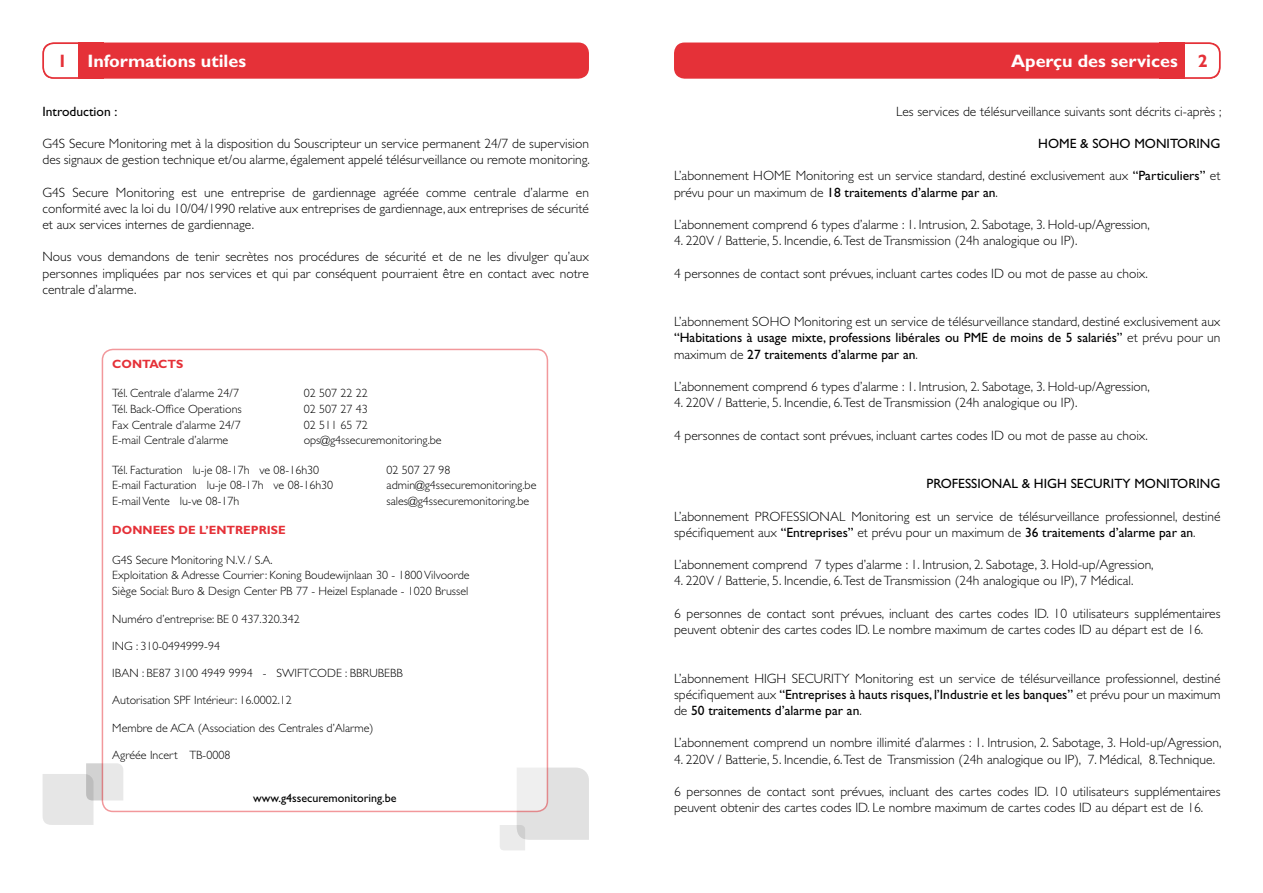
<style>
.page{position:relative;width:1263px;height:893px;background:#fff}
.page>*{position:absolute;margin:0;border:0;box-sizing:border-box;transform-origin:0 0}
.t1{font:700 18px "Gill Sans Std";color:#fff}
.t2{font:300 13.5px/16.2px "Gill Sans Std";color:#000}
.t3{font:13.5px "Gill Sans Std";color:#000}
.t4{font:300 12px/15.9px "Gill Sans Std";color:#000}
.t5{font:700 12px "Gill Sans Std";color:#e53138}
.t6{font:12px "Gill Sans Std";color:#000}
.s1{color:#e53138}
.s2{font-weight:400}
</style>
<div class="page">
<div style="left:43px;top:43px;width:546px;height:36px;background:#e53138;border-radius:11px"></div>
<div style="left:674px;top:43px;width:546px;height:36px;background:#e53138;border-radius:11px"></div>
<div style="left:43px;top:43px;width:49px;height:35px;background:#fff;border-radius:11px"></div>
<div style="left:43px;top:43px;width:50px;height:36px;border:2px solid #e53138;border-radius:11px"></div>
<div style="left:1171px;top:43px;width:49px;height:35px;background:#fff;border-radius:11px"></div>
<div style="left:1170px;top:43px;width:50px;height:36px;border:2px solid #e53138;border-radius:11px"></div>
<div style="left:79px;top:43px;width:25px;height:36px;background:#e53138"></div>
<div style="left:1159px;top:43px;width:25px;height:36px;background:#e53138"></div>
<svg style="left:500px;top:767px;width:89px;height:83px"></svg>
<svg style="left:43px;top:763px;width:80px;height:62px"></svg>
<div style="left:102px;top:349px;width:445px;height:462px;background:#fff;border-radius:11px"></div>
<div style="left:102px;top:349px;width:446px;height:463px;border:2px solid #e53138;border-radius:11px"></div>
<h1 class="t1" style="left:58px;top:50px;width:190px"><span class="s1">1</span> Informations utiles</h1>
<h1 class="t1" style="left:1011px;top:50px;width:198px">Aperçu des services <span class="s1">2</span></h1>
<p class="t3" style="left:43px;top:103px;width:76px">Introduction :</p>
<p class="t2" style="left:43px;top:135px;width:549px">G4S Secure Monitoring met à la disposition du Souscripteur un service permanent 24/7 de supervision des signaux de gestion technique et/ou alarme, également appelé télésurveillance ou remote monitoring.</p>
<p class="t2" style="left:43px;top:184px;width:548px;text-align:justify">G4S Secure Monitoring est une entreprise de gardiennage agréée comme centrale d’alarme en conformité avec la loi du 10/04/1990 relative aux entreprises de gardiennage, aux entreprises de sécurité et aux services internes de gardiennage.</p>
<p class="t2" style="left:43px;top:249px;width:548px;text-align:justify">Nous vous demandons de tenir secrètes nos procédures de sécurité et de ne les divulger qu’aux personnes impliquées par nos services et qui par conséquent pourraient être en contact avec notre centrale d’alarme.</p>
<p class="t5" style="left:112px;top:357px;width:73px">CONTACTS</p>
<p class="t4" style="left:112px;top:385px;width:128px">Tél. Centrale d’alarme 24/7</p>
<p class="t4" style="left:304px;top:385px;width:66px">02 507 22 22</p>
<p class="t4" style="left:112px;top:401px;width:131px">Tél. Back-Office Operations</p>
<p class="t4" style="left:304px;top:401px;width:66px">02 507 27 43</p>
<p class="t4" style="left:112px;top:417px;width:130px">Fax Centrale d’alarme 24/7</p>
<p class="t4" style="left:304px;top:417px;width:66px">02 511 65 72</p>
<p class="t4" style="left:112px;top:433px;width:118px">E-mail Centrale d’alarme</p>
<p class="t4" style="left:304px;top:433px;width:140px">ops@g4ssecuremonitoring.be</p>
<p class="t4" style="left:112px;top:462px;width:208px">Tél. Facturation lu-je 08-17h ve 08-16h30</p>
<p class="t4" style="left:387px;top:462px;width:66px">02 507 27 98</p>
<p class="t4" style="left:112px;top:478px;width:222px">E-mail Facturation lu-je 08-17h ve 08-16h30</p>
<p class="t4" style="left:387px;top:478px;width:151px">admin@g4ssecuremonitoring.be</p>
<p class="t4" style="left:112px;top:493px;width:129px">E-mail Vente lu-ve 08-17h</p>
<p class="t4" style="left:387px;top:493px;width:144px">sales@g4ssecuremonitoring.be</p>
<p class="t5" style="left:112px;top:523px;width:175px">DONNEES DE L’ENTREPRISE</p>
<p class="t4" style="left:112px;top:552px;width:359px">G4S Secure Monitoring N.V. / S.A.<br>Exploitation &amp; Adresse Courrier: Koning Boudewijnlaan 30 - 1800 Vilvoorde<br>Siège Social: Buro &amp; Design Center PB 77 - Heizel Esplanade - 1020 Brussel</p>
<p class="t4" style="left:112px;top:611px;width:189px">Numéro d’entreprise: BE 0 437.320.342</p>
<p class="t4" style="left:112px;top:638px;width:109px">ING : 310-0494999-94</p>
<p class="t4" style="left:112px;top:665px;width:292px">IBAN : BE87 3100 4949 9994 - SWIFTCODE : BBRUBEBB</p>
<p class="t4" style="left:112px;top:693px;width:181px">Autorisation SPF Intérieur: 16.0002.12</p>
<p class="t4" style="left:112px;top:720px;width:263px">Membre de ACA (Association des Centrales d’Alarme)</p>
<p class="t4" style="left:112px;top:747px;width:120px">Agréée Incert TB-0008</p>
<p class="t6" style="left:253px;top:791px;width:145px">www.g4ssecuremonitoring.be</p>
<p class="t2" style="left:896px;top:103px;width:327px">Les services de télésurveillance suivants sont décrits ci-après ;</p>
<p class="t3" style="left:1038px;top:136px;width:184px">HOME &amp; SOHO MONITORING</p>
<p class="t2" style="left:674px;top:168px;width:548px">L’abonnement HOME Monitoring est un service standard, destiné exclusivement aux <span class="s2">“Particuliers”</span> et prévu pour un maximum de <span class="s2">18 traitements d’alarme par an</span>.</p>
<p class="t2" style="left:674px;top:216px;width:477px">L’abonnement comprend 6 types d’alarme : 1. Intrusion, 2. Sabotage, 3. Hold-up/Agression,</p>
<p class="t2" style="left:674px;top:233px;width:405px">4. 220V / Batterie, 5. Incendie, 6.Test de Transmission (24h analogique ou IP).</p>
<p class="t2" style="left:674px;top:265px;width:475px">4 personnes de contact sont prévues, incluant cartes codes ID ou mot de passe au choix.</p>
<p class="t2" style="left:674px;top:314px;width:548px;text-align:justify">L’abonnement SOHO Monitoring est un service de télésurveillance standard, destiné exclusivement aux <span class="s2">“Habitations à usage mixte, professions libérales ou PME de moins de 5 salariés”</span> et prévu pour un maximum de <span class="s2">27 traitements d’alarme par an</span>.</p>
<p class="t2" style="left:674px;top:378px;width:477px">L’abonnement comprend 6 types d’alarme : 1. Intrusion, 2. Sabotage, 3. Hold-up/Agression,</p>
<p class="t2" style="left:674px;top:395px;width:405px">4. 220V / Batterie, 5. Incendie, 6.Test de Transmission (24h analogique ou IP).</p>
<p class="t2" style="left:674px;top:427px;width:475px">4 personnes de contact sont prévues, incluant cartes codes ID ou mot de passe au choix.</p>
<p class="t3" style="left:926px;top:476px;width:295px">PROFESSIONAL &amp; HIGH SECURITY MONITORING</p>
<p class="t2" style="left:674px;top:508px;width:548px">L’abonnement PROFESSIONAL Monitoring est un service de télésurveillance professionnel, destiné spécifiquement aux <span class="s2">“Entreprises”</span> et prévu pour un maximum de <span class="s2">36 traitements d’alarme par an</span>.</p>
<p class="t2" style="left:674px;top:557px;width:481px">L’abonnement comprend 7 types d’alarme : 1. Intrusion, 2. Sabotage, 3. Hold-up/Agression,</p>
<p class="t2" style="left:674px;top:573px;width:461px">4. 220V / Batterie, 5. Incendie, 6.Test de Transmission (24h analogique ou IP), 7 Médical.</p>
<p class="t2" style="left:674px;top:605px;width:548px">6 personnes de contact sont prévues, incluant des cartes codes ID. 10 utilisateurs supplémentaires peuvent obtenir des cartes codes ID. Le nombre maximum de cartes codes ID au départ est de 16.</p>
<p class="t2" style="left:674px;top:670px;width:548px;text-align:justify">L’abonnement HIGH SECURITY Monitoring est un service de télésurveillance professionnel, destiné spécifiquement aux <span class="s2">“Entreprises à hauts risques, l’Industrie et les banques”</span> et prévu pour un maximum de <span class="s2">50 traitements d’alarme par an</span>.</p>
<p class="t2" style="left:674px;top:735px;width:549px">L’abonnement comprend un nombre illimité d’alarmes : 1. Intrusion, 2. Sabotage, 3. Hold-up/Agression,</p>
<p class="t2" style="left:674px;top:751px;width:543px">4. 220V / Batterie, 5. Incendie, 6.Test de Transmission (24h analogique ou IP), 7. Médical, 8.Technique.</p>
<p class="t2" style="left:674px;top:783px;width:548px">6 personnes de contact sont prévues, incluant des cartes codes ID. 10 utilisateurs supplémentaires peuvent obtenir des cartes codes ID. Le nombre maximum de cartes codes ID au départ est de 16.</p>
</div>
